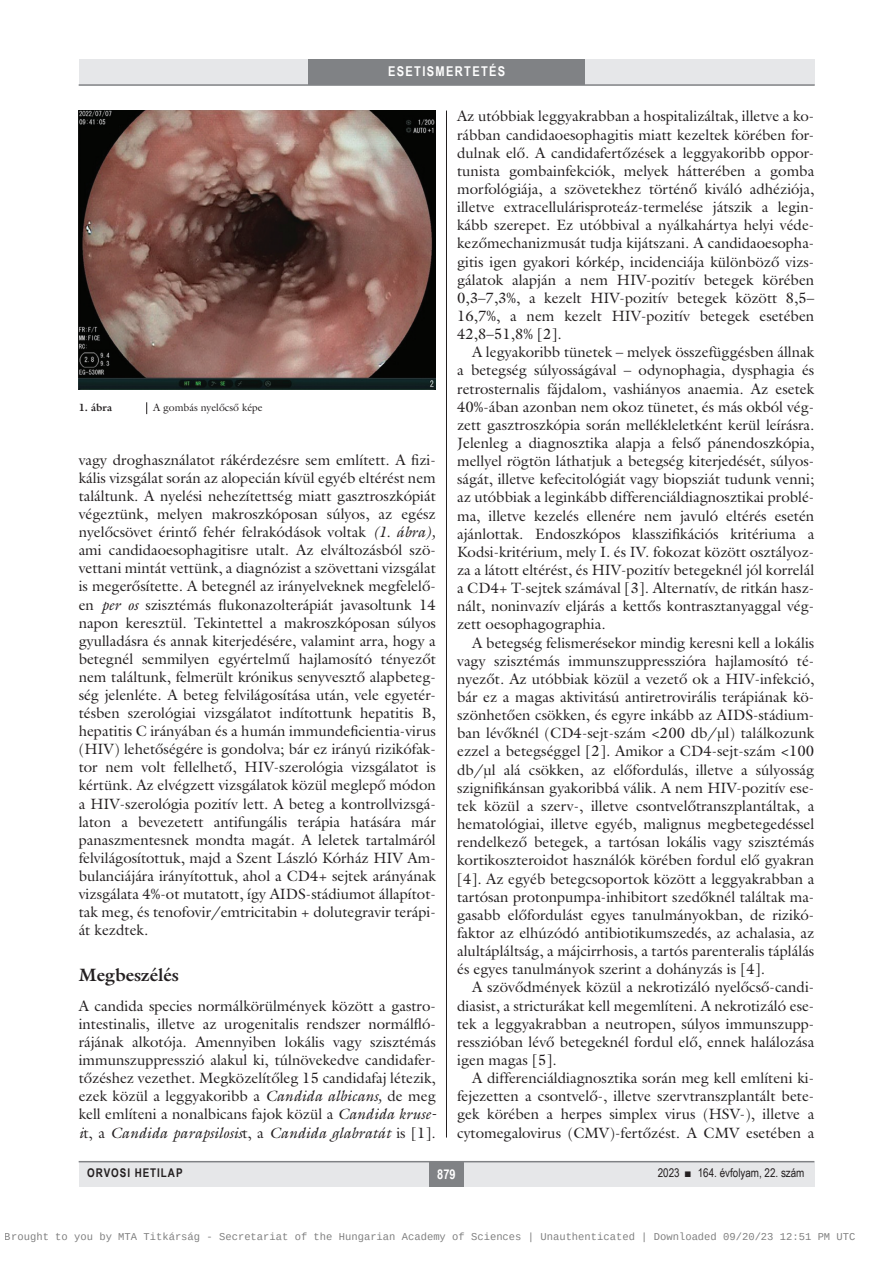
<style>
.page{position:relative;width:893px;height:1263px;background:#fff}
.page>*{position:absolute;margin:0;border:0;box-sizing:border-box;transform-origin:0 0}
.alcimbold{font:700 18px "Galliard Reg";color:#231f20}
.Body_Text{font:15px/18.1px "Galliard Reg";color:#231f20;text-align:justify}
.Body_tompa{font:15px/18.1px "Galliard Reg";color:#231f20}
.body-s{font:15px/18.1px "Galliard Reg";color:#231f20}
.rovatcim_jo{font:700 13.5px "Arial Narrow";letter-spacing:.1em;color:#fff}
.oldalszam{font:700 13.5px "Arial Narrow";color:#fff}
.pagina{font:12px "Arial Narrow";color:#231f20}
.pagina-2{font:700 12px "Arial Narrow";letter-spacing:.08em;color:#231f20}
.t1{font:10.5px "Liberation Mono";color:rgb(0 0 0/.5)}
.kepalairas2{font:10.5px "Galliard Reg";color:#231f20}
.kepalairas1{font:700 10.5px "Galliard Reg";color:#231f20}
.s1{font-style:italic}
</style>
<div class="page">
<div style="left:79px;top:1161px;width:735px;height:25px;background:#e6e7e9"></div>
<div style="left:429px;top:1161px;width:34px;height:25px;background:#808285"></div>
<hr style="left:79px;top:1161px;width:735px;height:1px;background:#808285">
<div style="left:79px;top:60px;width:735px;height:25px;background:#e6e7e9"></div>
<div style="left:308px;top:60px;width:277px;height:25px;background:#808285"></div>
<hr style="left:79px;top:84px;width:736px;height:2px;background:#808285">
<hr style="left:446px;top:111px;width:1px;height:1026px;background:#231f20">
<img style="left:79px;top:111px;width:357px;height:278px">
<svg style="left:146px;top:402px;width:1px;height:12px"></svg>
<p class="rovatcim_jo" style="left:388px;top:61px;width:119px">ESETISMERTETÉS</p>
<p class="kepalairas1" style="left:79px;top:400px;width:35px">1. ábra</p>
<p class="kepalairas2" style="left:153px;top:401px;width:111px">A gombás nyelőcső képe</p>
<p class="Body_tompa" style="left:79px;top:450px;width:359px">vagy droghasználatot rákérdezésre sem említett. A fizi&shy;kális vizsgálat során az alopecián kívül egyéb eltérést nem találtunk. A nyelési nehezítettség miatt gasztroszkópiát végeztünk, melyen makroszkóposan súlyos, az egész nyelőcsövet érintő fehér felrakódások voltak <span class="s1">(1. ábra), </span>ami candidaoesophagitisre utalt. Az elváltozásból szö&shy;vettani mintát vettünk, a diagnózist a szövettani vizsgálat is megerősítette. A betegnél az irányelveknek megfelelő&shy;en <span class="s1">per os</span> szisztémás flukonazolterápiát javasoltunk 14 napon keresztül. Tekintettel a makroszkóposan súlyos gyulladásra és annak kiterjedésére, valamint arra, hogy a betegnél semmilyen egyértelmű hajlamosító tényezőt nem találtunk, felmerült krónikus senyvesztő alapbeteg&shy;ség jelenléte. A beteg felvilágosítása után, vele egyetér&shy;tésben szerológiai vizsgálatot indítottunk hepatitis B, hepatitis C irányában és a humán immundeficientia-virus (HIV) lehetőségére is gondolva; bár ez irányú rizikófak&shy;tor nem volt fellelhető, HIV-szerológia vizsgálatot is kértünk. Az elvégzett vizsgálatok közül meglepő módon a HIV-szerológia pozitív lett. A beteg a kontrollvizsgá&shy;laton a bevezetett antifungális terápia hatására már panaszmentesnek mondta magát. A leletek tartalmáról felvilágosítottuk, majd a Szent László Kórház HIV Am&shy;bulanciájára irányítottuk, ahol a CD4+ sejtek arányának vizsgálata 4%-ot mutatott, így AIDS-stádiumot állapítot&shy;tak meg, és tenofovir/emtricitabin + dolutegravir terápi&shy;át kezdtek.</p>
<p class="alcimbold" style="left:79px;top:963px;width:102px">Megbeszélés</p>
<p class="body-s" style="left:79px;top:996px;width:359px">A candida species normálkörülmények között a gastro&shy;intestinalis, illetve az urogenitalis rendszer normálfló&shy;rájának alkotója. Amennyiben lokális vagy szisztémás immunszuppresszió alakul ki, túlnövekedve candidafer&shy;tőzéshez vezethet. Megközelítőleg 15 candidafaj létezik, ezek közül a leggyakoribb a <span class="s1">Candida albicans,</span> de meg kell említeni a nonalbicans fajok közül a <span class="s1">Candida kruse&shy;i</span>t, a <span class="s1">Candida parapsilosis</span>t, a <span class="s1">Candida glabratát</span> is [1].</p>
<p class="body-s" style="left:457px;top:107px;width:359px">Az utóbbiak leggyakrabban a hospitalizáltak, illetve a ko&shy;rábban candidaoesophagitis miatt kezeltek körében for&shy;dulnak elő. A candidafertőzések a leggyakoribb oppor&shy;tunista gombainfekciók, melyek hátterében a gomba morfológiája, a szövetekhez történő kiváló adhéziója, illetve extracellulárisproteáz-termelése játszik a legin&shy;kább szerepet. Ez utóbbival a nyálkahártya helyi véde&shy;kezőmechanizmusát tudja kijátszani. A candidaoesopha&shy;gitis igen gyakori kórkép, incidenciája különböző vizs&shy;gálatok alapján a nem HIV-pozitív betegek körében 0,3–7,3%, a kezelt HIV-pozitív betegek között 8,5– 16,7%, a nem kezelt HIV-pozitív betegek esetében 42,8–51,8% [2].</p>
<p class="Body_Text" style="left:457px;top:343px;width:359px;text-indent:15px">A legyakoribb tünetek – melyek összefüggésben állnak a betegség súlyosságával – odynophagia, dysphagia és retrosternalis fájdalom, vashiányos anaemia. Az esetek 40%-ában azonban nem okoz tünetet, és más okból vég&shy;zett gasztroszkópia során mellékleletként kerül leírásra.<br>Jelenleg a diagnosztika alapja a felső pánendoszkópia, mellyel rögtön láthatjuk a betegség kiterjedését, súlyos&shy;ságát, illetve kefecitológiát vagy biopsziát tudunk venni; az utóbbiak a leginkább differenciáldiagnosztikai problé&shy;ma, illetve kezelés ellenére nem javuló eltérés esetén ajánlottak. Endoszkópos klasszifikációs kritériuma a Kodsi-kritérium, mely I. és IV. fokozat között osztályoz&shy;za a látott eltérést, és HIV-pozitív betegeknél jól korrelál a CD4+ T-sejtek számával [3]. Alternatív, de ritkán hasz&shy;nált, noninvazív eljárás a kettős kontrasztanyaggal vég&shy;zett oesophagographia.</p>
<p class="Body_Text" style="left:457px;top:633px;width:359px;text-align:left;text-indent:15px">A betegség felismerésekor mindig keresni kell a lokális vagy szisztémás immunszuppresszióra hajlamosító té&shy;nyezőt. Az utóbbiak közül a vezető ok a HIV-infekció, bár ez a magas aktivitású antiretrovirális terápiának kö&shy;szönhetően csökken, és egyre inkább az AIDS-stádium&shy;ban lévőknél (CD4-sejt-szám &lt;200 db/μl) találkozunk ezzel a betegséggel [2]. Amikor a CD4-sejt-szám &lt;100 db/μl alá csökken, az előfordulás, illetve a súlyosság szignifikánsan gyakoribbá válik. A nem HIV-pozitív ese&shy;tek közül a szerv-, illetve csontvelőtranszplantáltak, a hematológiai, illetve egyéb, malignus megbetegedéssel rendelkező betegek, a tartósan lokális vagy szisztémás kortikoszteroidot használók körében fordul elő gyakran [4]. Az egyéb betegcsoportok között a leggyakrabban a tartósan protonpumpa-inhibitort szedőknél találtak ma&shy;gasabb előfordulást egyes tanulmányokban, de rizikó&shy;faktor az elhúzódó antibiotikumszedés, az achalasia, az alultápláltság, a májcirrhosis, a tartós parenteralis táplálás és egyes tanulmányok szerint a dohányzás is [4].</p>
<p class="Body_Text" style="left:457px;top:978px;width:359px;text-indent:15px">A szövődmények közül a nekrotizáló nyelőcső-candi&shy;diasist, a stricturákat kell megemlíteni. A nekrotizáló ese&shy;tek a leggyakrabban a neutropen, súlyos immunszupp&shy;resszióban lévő betegeknél fordul elő, ennek halálozása igen magas [5].</p>
<p class="Body_Text" style="left:457px;top:1069px;width:359px;text-indent:15px">A differenciáldiagnosztika során meg kell említeni ki&shy;fejezetten a csontvelő-, illetve szervtranszplantált bete&shy;gek körében a herpes simplex virus (HSV-), illetve a cytomegalovirus (CMV)-fertőzést. A CMV esetében a</p>
<p class="pagina-2" style="left:87px;top:1164px;width:97px">ORVOSI HETILAP</p>
<p class="oldalszam" style="left:437px;top:1163px;width:20px">879</p>
<p class="pagina" style="left:658px;top:1164px;width:148px">2023 ■ 164. évfolyam, 22. szám</p>
<p class="t1" style="left:5px;top:1232px;width:852px">Brought to you by MTA Titkárság - Secretariat of the Hungarian Academy of Sciences | Unauthenticated | Downloaded 09/20/23 12:51 PM UTC</p>
</div>
